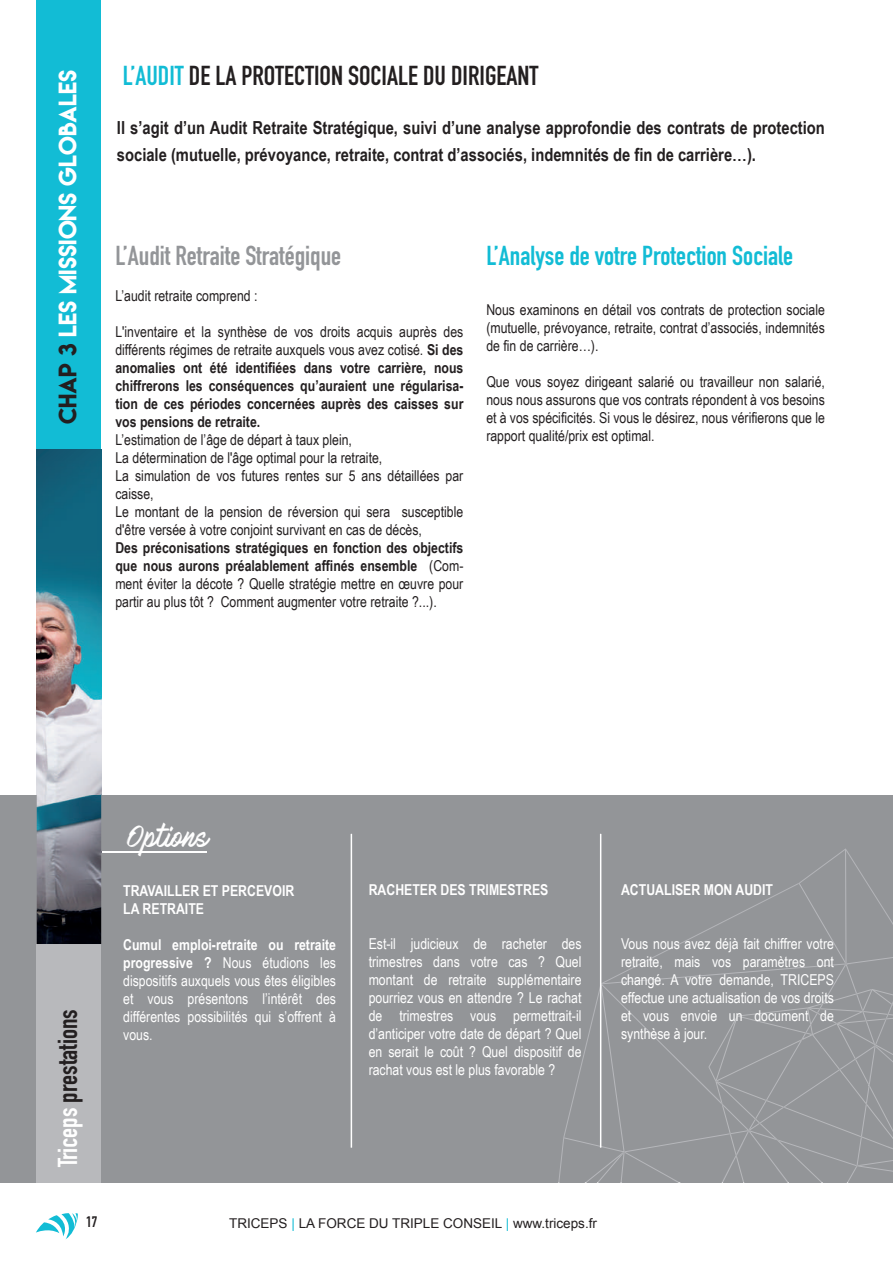
<style>
.page{position:relative;width:893px;height:1263px;background:#fff}
.page>*{position:absolute;margin:0;border:0;box-sizing:border-box;transform-origin:0 0}
.t1{font:700 27px "DIN Condensed";color:#231f20}
.t2{font:700 27px "DIN Condensed";color:#12bcd5}
.t3{font:700 27px "DIN Condensed";color:#939598}
.t4{font:27px "Mark My Words";color:#fff}
.t5{font:22.5px "Lemon Milk";color:#fff}
.t6{font:700 18px/27px "Arial Narrow";color:#231f20}
.t7{font:15px/18px "Arial Narrow";color:#231f20;text-align:justify}
.t8{font:15px/18px "Arial Narrow";color:#fff;text-align:justify}
.t9{font:700 15px/18px "Arial Narrow";color:#231f20;text-align:justify}
.t10{font:700 15px/18px "Arial Narrow";color:#fff}
.t11{font:700 15px "DIN Condensed";color:#231f20}
.t12{font:13.5px "Arial";color:#231f20}
.s1{color:#231f20}
.s2{color:#12bcd5}
.s3{font-weight:400}
.s4{font-weight:700}
.s5{color:#fff}
</style>
<div class="page">
<img style="left:36px;top:0;width:66px;height:795px">
<div style="left:0;top:795px;width:893px;height:387px;background:#939598"></div>
<svg style="left:558px;top:848px;width:335px;height:335px"></svg>
<hr style="left:101px;top:852px;width:105px;height:1px;background:#fff">
<hr style="left:351px;top:834px;width:1px;height:314px;background:#fff">
<hr style="left:600px;top:834px;width:1px;height:314px;background:#fff">
<div style="left:37px;top:944px;width:64px;height:238px;background:#b8b9bc"></div>
<div style="left:37px;top:0;width:64px;height:460px;background:#12bcd5"></div>
<svg style="left:36px;top:1213px;width:42px;height:26px"></svg>
<img style="left:37px;top:449px;width:64px;height:495px">
<h2 class="t5" style="left:52px;top:424px;width:356px;rotate:-90deg"><span class="s1">CHAP 3</span> LES MISSIONS GLOBALES</h2>
<h1 class="t1" style="left:123px;top:57px;width:417px"><span class="s2">L’AUDIT</span> DE LA PROTECTION SOCIALE DU DIRIGEANT</h1>
<p class="t6" style="left:117px;top:113px;width:710px">Il s’agit d’un Audit Retraite Stratégique, suivi d’une analyse approfondie des contrats de protection sociale (mutuelle, prévoyance, retraite, contrat d’associés, indemnités de fin de carrière…).</p>
<h1 class="t3" style="left:115px;top:237px;width:227px">L’Audit Retraite Stratégique</h1>
<p class="t7" style="left:115px;top:286px;width:144px">L’audit retraite comprend :</p>
<p class="t9" style="left:115px;top:322px;width:350px"><span class="s3">L'inventaire et la synthèse de vos droits acquis auprès des différents régimes de retraite auxquels vous avez cotisé.</span> Si des anomalies ont été identifiées dans votre carrière, nous chiffrerons les conséquences qu’auraient une régularisa&shy;tion de ces périodes concernées auprès des caisses sur vos pensions de retraite.</p>
<p class="t7" style="left:115px;top:430px;width:349px;text-align:left">L’estimation de l’âge de départ à taux plein,<br>La détermination de l'âge optimal pour la retraite,<br>La simulation de vos futures rentes sur 5 ans détaillées par caisse,<br>Le montant de la pension de réversion qui sera susceptible d'être versée à votre conjoint survivant en cas de décès,</p>
<p class="t7" style="left:115px;top:538px;width:349px"><span class="s4">Des préconisations stratégiques en fonction des objectifs que nous aurons préalablement affinés ensemble</span> (Com&shy;ment éviter la décote ? Quelle stratégie mettre en œuvre pour partir au plus tôt ? Comment augmenter votre retraite ?...).</p>
<h1 class="t2" style="left:486px;top:237px;width:308px">L’Analyse de votre Protection Sociale</h1>
<p class="t7" style="left:486px;top:300px;width:340px">Nous examinons en détail vos contrats de protection sociale (mutuelle, prévoyance, retraite, contrat d’associés, indemnités de fin de carrière…).</p>
<p class="t7" style="left:486px;top:372px;width:340px">Que vous soyez dirigeant salarié ou travailleur non salarié, nous nous assurons que vos contrats répondent à vos besoins et à vos spécificités. Si vous le désirez, nous vérifierons que le rapport qualité/prix est optimal.</p>
<h1 class="t1" style="left:50px;top:1167px;width:160px;rotate:-90deg"><span class="s5">Triceps</span> prestations</h1>
<p class="t11" style="left:86px;top:1212px;width:13px">17</p>
<h1 class="t4" style="left:127px;top:822px;width:84px">Options</h1>
<p class="t10" style="left:123px;top:881px;width:173px">TRAVAILLER ET PERCEVOIR<br>LA RETRAITE</p>
<p class="t8" style="left:123px;top:935px;width:214px"><span class="s4">Cumul emploi-retraite ou retraite progressive ?</span> Nous étudions les dispositifs auxquels vous êtes éligibles et vous présentons l’intérêt des différentes possibilités qui s’offrent à vous.</p>
<p class="t10" style="left:369px;top:880px;width:181px">RACHETER DES TRIMESTRES</p>
<p class="t8" style="left:369px;top:934px;width:214px">Est-il judicieux de racheter des trimestres dans votre cas ? Quel montant de retraite supplémentaire pourriez vous en attendre ? Le rachat de trimestres vous permettrait-il d’anticiper votre date de départ ? Quel en serait le coût ? Quel dispositif de rachat vous est le plus favorable ?</p>
<p class="t10" style="left:621px;top:880px;width:153px">ACTUALISER MON AUDIT</p>
<p class="t8" style="left:621px;top:934px;width:214px">Vous nous avez déjà fait chiffrer votre retraite, mais vos paramètres ont changé. A votre demande, TRICEPS effectue une actualisation de vos droits et vous envoie un document de synthèse à jour.</p>
<p class="t12" style="left:229px;top:1214px;width:369px">TRICEPS <span class="s2">|</span> LA FORCE DU TRIPLE CONSEIL <span class="s2">|</span> www.triceps.fr</p>
</div>
